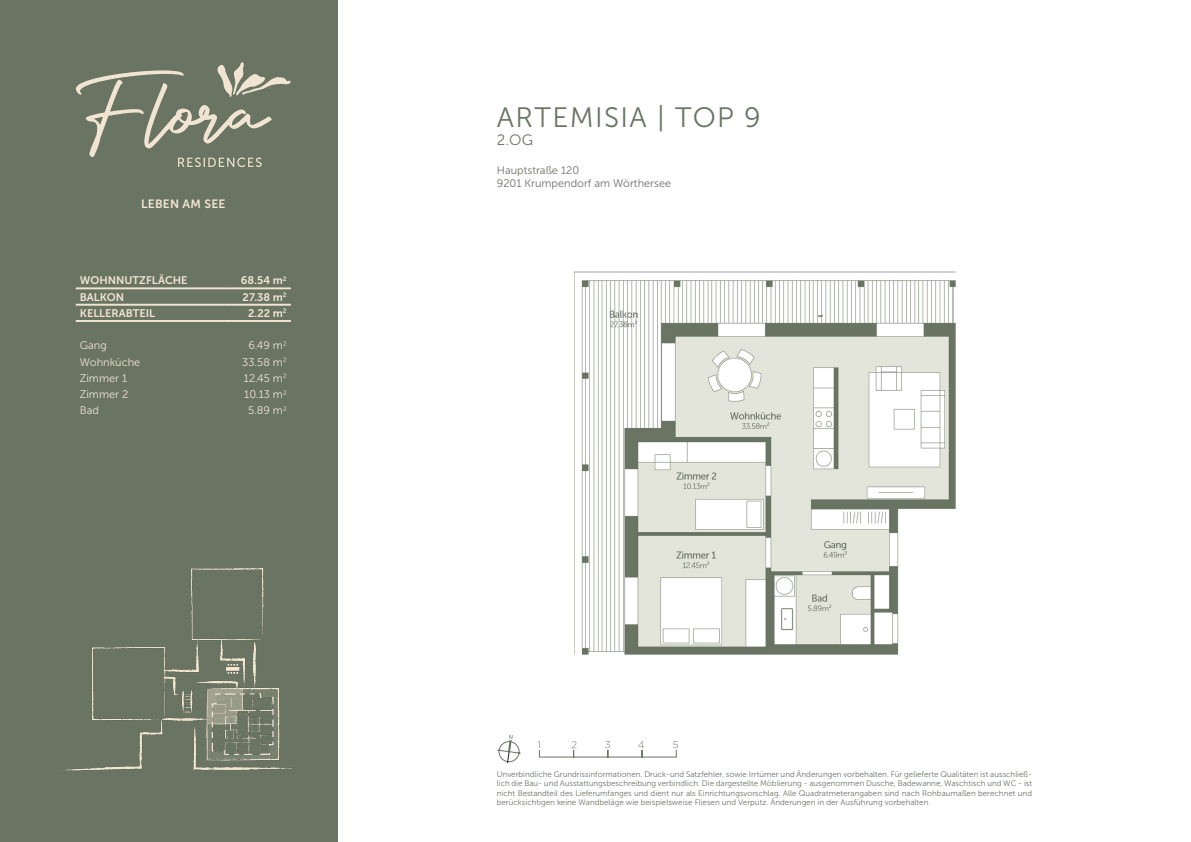
<style>
.page{position:relative;width:1191px;height:842px;background:#fff}
.page>*{position:absolute;margin:0;border:0;box-sizing:border-box;transform-origin:0 0}
.Headline{font:28px "Museo Sans 300";letter-spacing:.05em;color:#697463}
.Headings{font:15px "Museo Sans 300";color:#697463}
.t1{font:12px "Museo Sans 700";letter-spacing:.02em;color:#f2e4d2}
.Body_text{font:11px "Museo Sans 300";color:#f2e4d2}
.Body_text_bold{font:11px "Museo Sans 700";color:#f2e4d2}
.t2{font:11px/13.2px "Museo Sans 300";color:#697463}
.t3{font:8px/9.6px "Museo Sans 300";color:#697463;text-align:justify}
</style>
<div class="page">
<div style="left:0;top:0;width:338px;height:842px;background:#697463"></div>
<svg style="left:76px;top:62px;width:215px;height:105px"></svg>
<svg style="left:538px;top:741px;width:140px;height:17px"></svg>
<svg style="left:497px;top:735px;width:24px;height:29px"></svg>
<hr style="left:76px;top:304px;width:149px;height:1px;background:#f2e4d2">
<hr style="left:76px;top:305px;width:149px;height:1px;background:#f2e4d2">
<hr style="left:225px;top:304px;width:66px;height:1px;background:#f2e4d2">
<hr style="left:225px;top:305px;width:66px;height:1px;background:#f2e4d2">
<hr style="left:76px;top:320px;width:149px;height:1px;background:#f2e4d2">
<hr style="left:76px;top:321px;width:149px;height:1px;background:#f2e4d2">
<hr style="left:225px;top:320px;width:66px;height:1px;background:#f2e4d2">
<hr style="left:225px;top:321px;width:66px;height:1px;background:#f2e4d2">
<hr style="left:76px;top:288px;width:149px;height:1px;background:#f2e4d2">
<hr style="left:76px;top:289px;width:149px;height:1px;background:#f2e4d2">
<hr style="left:225px;top:288px;width:66px;height:1px;background:#f2e4d2">
<hr style="left:225px;top:289px;width:66px;height:1px;background:#f2e4d2">
<img style="left:63px;top:568px;width:230px;height:203px">
<img style="left:574px;top:271px;width:382px;height:384px">
<h3 class="t1" style="left:141px;top:197px;width:86px">LEBEN AM SEE</h3>
<p class="Body_text_bold" style="left:80px;top:274px;width:109px">WOHNNUTZFLÄCHE</p>
<p class="Body_text_bold" style="left:241px;top:274px;width:47px">68.54 m<sup>2</sup></p>
<p class="Body_text_bold" style="left:80px;top:291px;width:46px">BALKON</p>
<p class="Body_text_bold" style="left:243px;top:291px;width:45px">27.38 m<sup>2</sup></p>
<p class="Body_text_bold" style="left:80px;top:307px;width:77px">KELLERABTEIL</p>
<p class="Body_text_bold" style="left:248px;top:307px;width:40px">2.22 m<sup>2</sup></p>
<p class="Body_text" style="left:80px;top:340px;width:28px">Gang</p>
<p class="Body_text" style="left:248px;top:340px;width:40px">6.49 m<sup>2</sup></p>
<p class="Body_text" style="left:80px;top:356px;width:62px">Wohnküche</p>
<p class="Body_text" style="left:242px;top:356px;width:46px">33.58 m<sup>2</sup></p>
<p class="Body_text" style="left:80px;top:372px;width:49px">Zimmer 1</p>
<p class="Body_text" style="left:244px;top:372px;width:44px">12.45 m<sup>2</sup></p>
<p class="Body_text" style="left:80px;top:388px;width:50px">Zimmer 2</p>
<p class="Body_text" style="left:244px;top:388px;width:44px">10.13 m<sup>2</sup></p>
<p class="Body_text" style="left:80px;top:405px;width:21px">Bad</p>
<p class="Body_text" style="left:248px;top:405px;width:40px">5.89 m<sup>2</sup></p>
<p class="Headline" style="left:497px;top:102px;width:266px">ARTEMISIA | TOP 9</p>
<p class="Headings" style="left:497px;top:131px;width:38px">2.OG</p>
<h3 class="t2" style="left:497px;top:164px;width:176px">Hauptstraße 120<br>9201 Krumpendorf am Wörthersee</h3>
<p class="t3" style="left:497px;top:769px;width:537px">Unverbindliche Grundrissinformationen. Druck-und Satzfehler, sowie Irrtümer und Änderungen vorbehalten. Für gelieferte Qualitäten ist ausschließ&shy;lich die Bau- und Ausstattungsbeschreibung verbindlich. Die dargestellte Möblierung - ausgenommen Dusche, Badewanne, Waschtisch und WC - ist nicht Bestandteil des Lieferumfanges und dient nur als Einrichtungsvorschlag. Alle Quadratmeterangaben sind nach Rohbaumaßen berechnet und berücksichtigen keine Wandbeläge wie beispielsweise Fliesen und Verputz. Änderungen in der Ausführung vorbehalten.</p>
</div>
